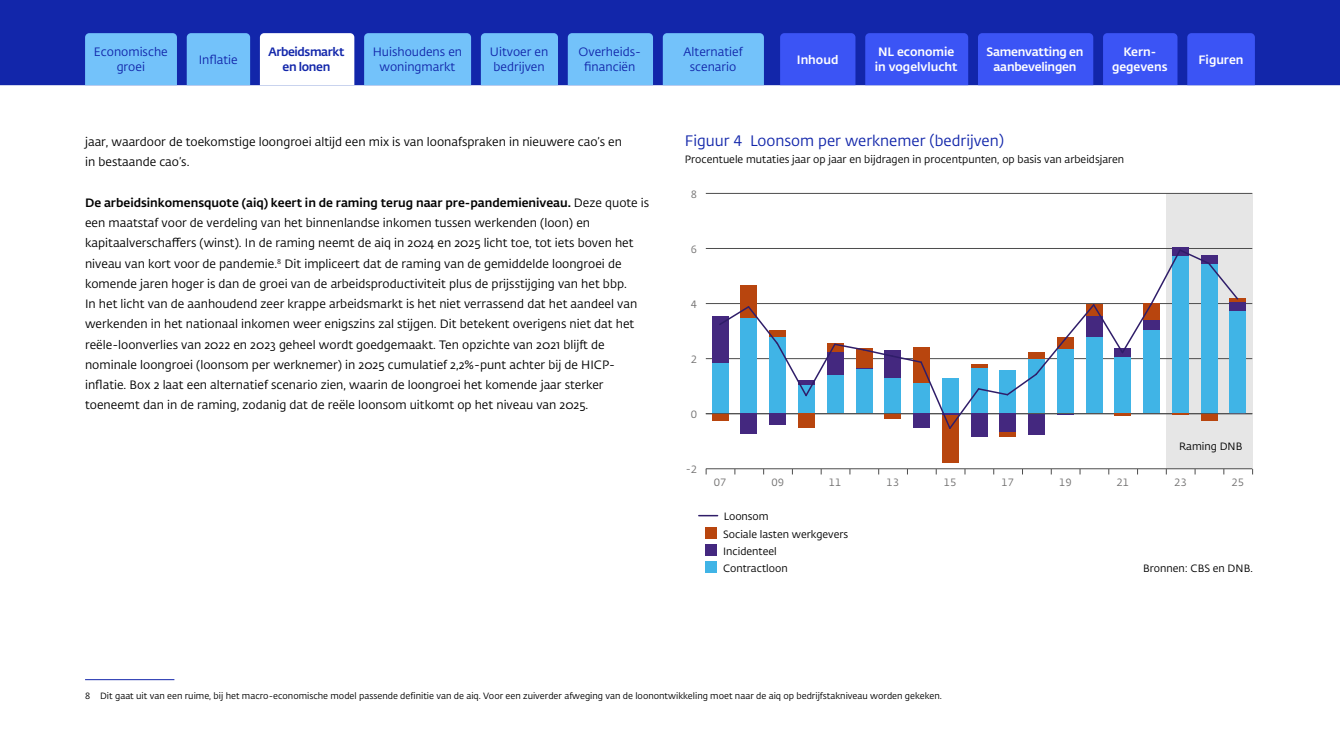
<style>
.page{position:relative;width:1340px;height:754px;background:#fff}
.page>*{position:absolute;margin:0;border:0;box-sizing:border-box;transform-origin:0 0}
.t1{font:15px "DNB Fedra";color:#1226aa}
.P_Broodtekst{font:12px/20.2px "DNB Fedra";color:#000}
.t2{font:12px/15px "DNB Fedra";color:#1226aa;text-align:center}
.t3{font:500 12px/15px "DNB Fedra";color:#fff}
.t4{font:500 12px/15px "DNB Fedra";letter-spacing:-.02em;color:#fff;text-align:center}
.t5{font:500 12px/15px "DNB Fedra";letter-spacing:-.035em;color:#1226aa;text-align:center}
.t6{font:10.5px/17.1px "DNB Fedra";color:#000}
.t7{font:10.5px "DNB Fedra";color:#706f6f}
.Voetnoot{font:9px "DNB Fedra";color:#000}
.s1{font-weight:500}
</style>
<div class="page">
<div style="left:0;top:0;width:1339px;height:85px;background:#1226aa"></div>
<div style="left:978px;top:33px;width:115px;height:52px;background:#3b54f5"></div>
<div style="left:865px;top:33px;width:103px;height:52px;background:#3b54f5"></div>
<div style="left:780px;top:33px;width:75px;height:52px;background:#3b54f5"></div>
<div style="left:1103px;top:33px;width:74px;height:52px;background:#3b54f5"></div>
<div style="left:1187px;top:33px;width:67px;height:52px;background:#3b54f5"></div>
<div style="left:187px;top:33px;width:63px;height:52px;background:#73c2fa"></div>
<div style="left:481px;top:33px;width:77px;height:52px;background:#73c2fa"></div>
<div style="left:568px;top:33px;width:85px;height:52px;background:#73c2fa"></div>
<div style="left:662px;top:33px;width:102px;height:52px;background:#73c2fa"></div>
<svg style="left:260px;top:33px;width:94px;height:52px"></svg>
<div style="left:364px;top:33px;width:107px;height:52px;background:#73c2fa"></div>
<div style="left:85px;top:33px;width:92px;height:52px;background:#73c2fa"></div>
<hr style="left:85px;top:679px;width:89px;height:1px;background:#1226aa">
<div style="left:1165px;top:193px;width:87px;height:275px;background:#e6e6e6"></div>
<hr style="left:705px;top:468px;width:547px;height:1px;background:#4d4d4d">
<hr style="left:705px;top:413px;width:547px;height:1px;background:#4d4d4d">
<hr style="left:705px;top:358px;width:547px;height:1px;background:#4d4d4d">
<hr style="left:705px;top:303px;width:547px;height:1px;background:#4d4d4d">
<hr style="left:705px;top:248px;width:547px;height:1px;background:#4d4d4d">
<hr style="left:705px;top:193px;width:547px;height:1px;background:#4d4d4d">
<div style="left:712px;top:413px;width:16px;height:7px;background:#b8450e"></div>
<div style="left:942px;top:414px;width:16px;height:48px;background:#b8450e"></div>
<hr style="left:999px;top:432px;width:16px;height:4px;background:#b8450e">
<div style="left:741px;top:413px;width:16px;height:21px;background:#44287f"></div>
<div style="left:971px;top:413px;width:16px;height:24px;background:#44287f"></div>
<div style="left:999px;top:413px;width:16px;height:19px;background:#44287f"></div>
<div style="left:1028px;top:413px;width:16px;height:21px;background:#44287f"></div>
<div style="left:705px;top:527px;width:12px;height:11px;background:#b8450e"></div>
<div style="left:1229px;top:297px;width:16px;height:5px;background:#b8450e"></div>
<div style="left:712px;top:316px;width:16px;height:47px;background:#44287f"></div>
<div style="left:1172px;top:247px;width:16px;height:9px;background:#44287f"></div>
<div style="left:1229px;top:302px;width:16px;height:9px;background:#44287f"></div>
<div style="left:712px;top:363px;width:16px;height:49px;background:#40b4e6"></div>
<div style="left:1229px;top:311px;width:16px;height:101px;background:#40b4e6"></div>
<div style="left:705px;top:544px;width:12px;height:11px;background:#44287f"></div>
<div style="left:705px;top:561px;width:12px;height:11px;background:#40b4e6"></div>
<svg style="left:698px;top:514px;width:19px;height:2px"></svg>
<svg style="left:717px;top:248px;width:522px;height:182px"></svg>
<p class="t2" style="left:94px;top:45px;width:75px">Economische groei</p>
<p class="t3" style="left:874px;top:45px;width:84px">NL economie in vogelvlucht</p>
<p class="t4" style="left:986px;top:45px;width:98px">Samenvatting en aanbevelingen</p>
<p class="t5" style="left:268px;top:45px;width:77px">Arbeidsmarkt en lonen</p>
<p class="t2" style="left:373px;top:45px;width:91px">Huishoudens en woningmarkt</p>
<p class="t2" style="left:490px;top:45px;width:60px;text-align:left">Uitvoer en bedrijven</p>
<p class="t2" style="left:578px;top:45px;width:64px">Overheids&shy;financiën</p>
<p class="t2" style="left:683px;top:45px;width:61px">Alternatief scenario</p>
<p class="t3" style="left:796px;top:52px;width:43px">Inhoud</p>
<p class="t3" style="left:1112px;top:45px;width:57px;text-align:center">Kern&shy;gegevens</p>
<p class="t2" style="left:199px;top:52px;width:41px">Inflatie</p>
<p class="t3" style="left:1198px;top:52px;width:47px">Figuren</p>
<p class="P_Broodtekst" style="left:85px;top:132px;width:538px">jaar, waardoor de toekomstige loongroei altijd een mix is van loonafspraken in nieuwere cao’s en in bestaande cao’s.</p>
<p class="P_Broodtekst" style="left:85px;top:192px;width:566px"><span class="s1">De arbeidsinkomensquote (aiq) keert in de raming terug naar pre- pandemieniveau.</span> Deze quote is een maatstaf voor de verdeling van het binnenlandse inkomen tussen werkenden (loon) en kapitaalverschaffers (winst). In de raming neemt de aiq in 2024 en 2025 licht toe, tot iets boven het niveau van kort voor de pandemie.<sup>8</sup> Dit impliceert dat de raming van de gemiddelde loongroei de komende jaren hoger is dan de groei van de arbeidsproductiviteit plus de prijsstijging van het bbp.<br>In het licht van de aanhoudend zeer krappe arbeidsmarkt is het niet verrassend dat het aandeel van werkenden in het nationaal inkomen weer enigszins zal stijgen. Dit betekent overigens niet dat het reële- loonverlies van 2022 en 2023 geheel wordt goedgemaakt. Ten opzichte van 2021 blijft de nominale loongroei (loonsom per werknemer) in 2025 cumulatief 2,2%- punt achter bij de HICP&shy;inflatie. Box 2 laat een alternatief scenario zien, waarin de loongroei het komende jaar sterker toeneemt dan in de raming, zodanig dat de reële loonsom uitkomt op het niveau van 2025.</p>
<p class="t1" style="left:685px;top:132px;width:321px">Figuur 4 Loonsom per werknemer (bedrijven)</p>
<p class="t6" style="left:685px;top:151px;width:441px">Procentuele mutaties jaar op jaar en bijdragen in procentpunten, op basis van arbeidsjaren</p>
<p class="t7" style="left:691px;top:188px;width:8px">8</p>
<p class="t7" style="left:691px;top:243px;width:8px">6</p>
<p class="t7" style="left:691px;top:298px;width:8px">4</p>
<p class="t7" style="left:691px;top:353px;width:8px">2</p>
<p class="t7" style="left:691px;top:408px;width:8px">0</p>
<p class="t7" style="left:686px;top:463px;width:13px">-2</p>
<p class="t6" style="left:1179px;top:438px;width:65px">Raming DNB</p>
<p class="t7" style="left:714px;top:476px;width:14px">07</p>
<p class="t7" style="left:771px;top:476px;width:14px">09</p>
<p class="t7" style="left:829px;top:476px;width:14px">11</p>
<p class="t7" style="left:886px;top:476px;width:14px">13</p>
<p class="t7" style="left:944px;top:476px;width:14px">15</p>
<p class="t7" style="left:1001px;top:476px;width:14px">17</p>
<p class="t7" style="left:1059px;top:476px;width:14px">19</p>
<p class="t7" style="left:1116px;top:476px;width:14px">21</p>
<p class="t7" style="left:1174px;top:476px;width:14px">23</p>
<p class="t7" style="left:1231px;top:476px;width:14px">25</p>
<p class="t6" style="left:723px;top:508px;width:46px">Loonsom</p>
<p class="t6" style="left:723px;top:525px;width:127px">Sociale lasten werkgevers<br>Incidenteel<br>Contractloon</p>
<p class="t6" style="left:1143px;top:559px;width:111px">Bronnen: CBS en DNB.</p>
<p class="Voetnoot" style="left:85px;top:690px;width:858px">8 Dit gaat uit van een ruime, bij het macro- economische model passende definitie van de aiq. Voor een zuiverder afweging van de loonontwikkeling moet naar de aiq op bedrijfstakniveau worden gekeken.</p>
</div>
